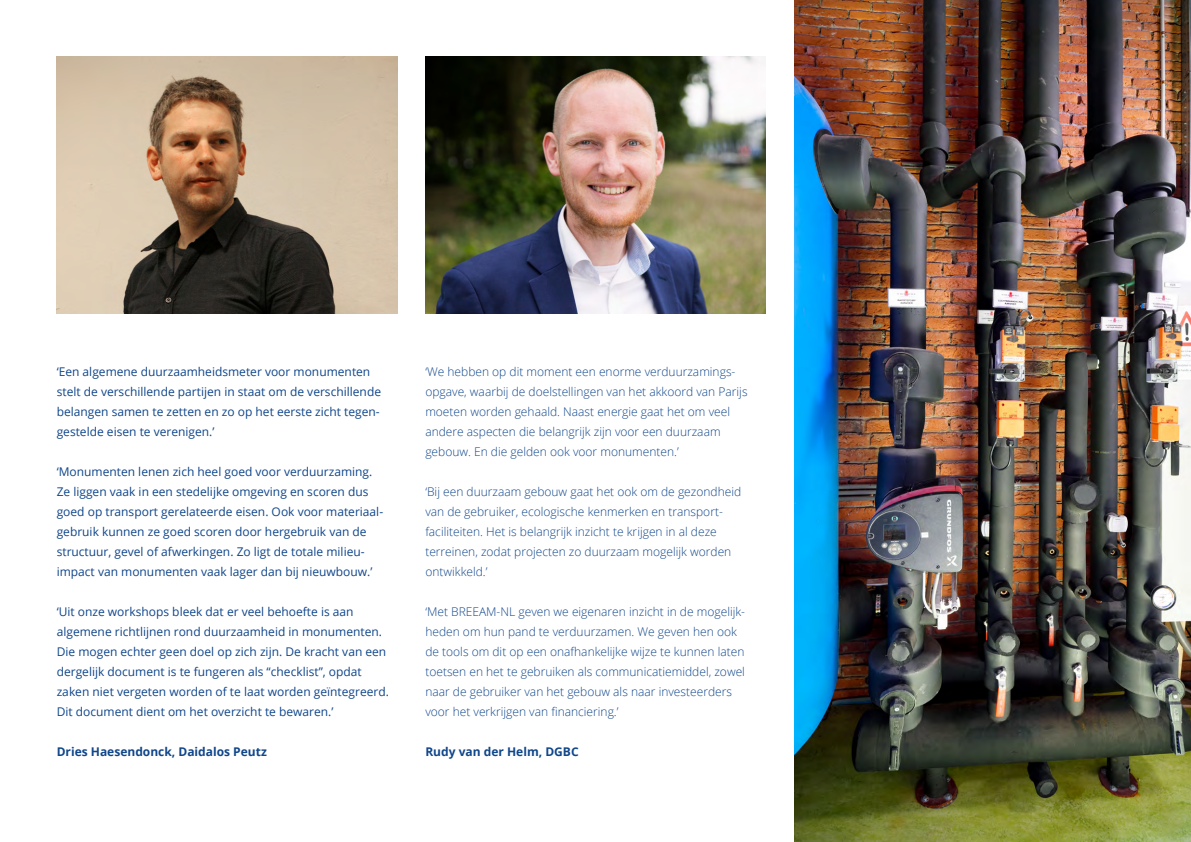
<style>
.page{position:relative;width:1191px;height:842px;background:#fff}
.page>*{position:absolute;margin:0;border:0;box-sizing:border-box;transform-origin:0 0}
.t1{font:12px/20px "Open Sans";color:#10468b}
.t2{font:300 12px/20px "Open Sans";color:#10468b}
.t3{font:700 12px "Open Sans";color:#10468b}
</style>
<div class="page">
<img style="left:57px;top:57px;width:340px;height:256px">
<img style="left:794px;top:0;width:397px;height:842px">
<img style="left:425px;top:57px;width:340px;height:256px">
<p class="t1" style="left:57px;top:362px;width:326px">‘Een algemene duurzaamheidsmeter voor monumenten stelt de verschillende partijen in staat om de verschillende belangen samen te zetten en zo op het eerste zicht tegen&shy;gestelde eisen te verenigen.’</p>
<p class="t1" style="left:57px;top:462px;width:327px">‘Monumenten lenen zich heel goed voor verduurzaming.<br>Ze liggen vaak in een stedelijke omgeving en scoren dus goed op transport gerelateerde eisen. Ook voor materiaal&shy;gebruik kunnen ze goed scoren door hergebruik van de structuur, gevel of afwerkingen. Zo ligt de totale milieu&shy;impact van monumenten vaak lager dan bij nieuwbouw.’</p>
<p class="t1" style="left:57px;top:602px;width:334px">‘Uit onze workshops bleek dat er veel behoefte is aan algemene richtlijnen rond duurzaamheid in monumenten.<br>Die mogen echter geen doel op zich zijn. De kracht van een dergelijk document is te fungeren als “checklist”, opdat zaken niet vergeten worden of te laat worden geïntegreerd.<br>Dit document dient om het overzicht te bewaren.’</p>
<p class="t3" style="left:57px;top:744px;width:212px">Dries Haesendonck, Daidalos Peutz</p>
<p class="t2" style="left:425px;top:362px;width:324px">‘We hebben op dit moment een enorme verduurzamings&shy;opgave, waarbij de doelstellingen van het akkoord van Parijs moeten worden gehaald. Naast energie gaat het om veel andere aspecten die belangrijk zijn voor een duurzaam gebouw. En die gelden ook voor monumenten.’</p>
<p class="t2" style="left:425px;top:482px;width:317px">‘Bij een duurzaam gebouw gaat het ook om de gezondheid van de gebruiker, ecologische kenmerken en transport&shy;faciliteiten. Het is belangrijk inzicht te krijgen in al deze terreinen, zodat projecten zo duurzaam mogelijk worden ontwikkeld.’</p>
<p class="t2" style="left:425px;top:602px;width:321px">‘Met BREEAM-NL geven we eigenaren inzicht in de mogelijk&shy;heden om hun pand te verduurzamen. We geven hen ook de tools om dit op een onafhankelijke wijze te kunnen laten toetsen en het te gebruiken als communicatiemiddel, zowel naar de gebruiker van het gebouw als naar investeerders voor het verkrijgen van financiering.’</p>
<p class="t3" style="left:425px;top:743px;width:155px">Rudy van der Helm, DGBC</p>
</div>
